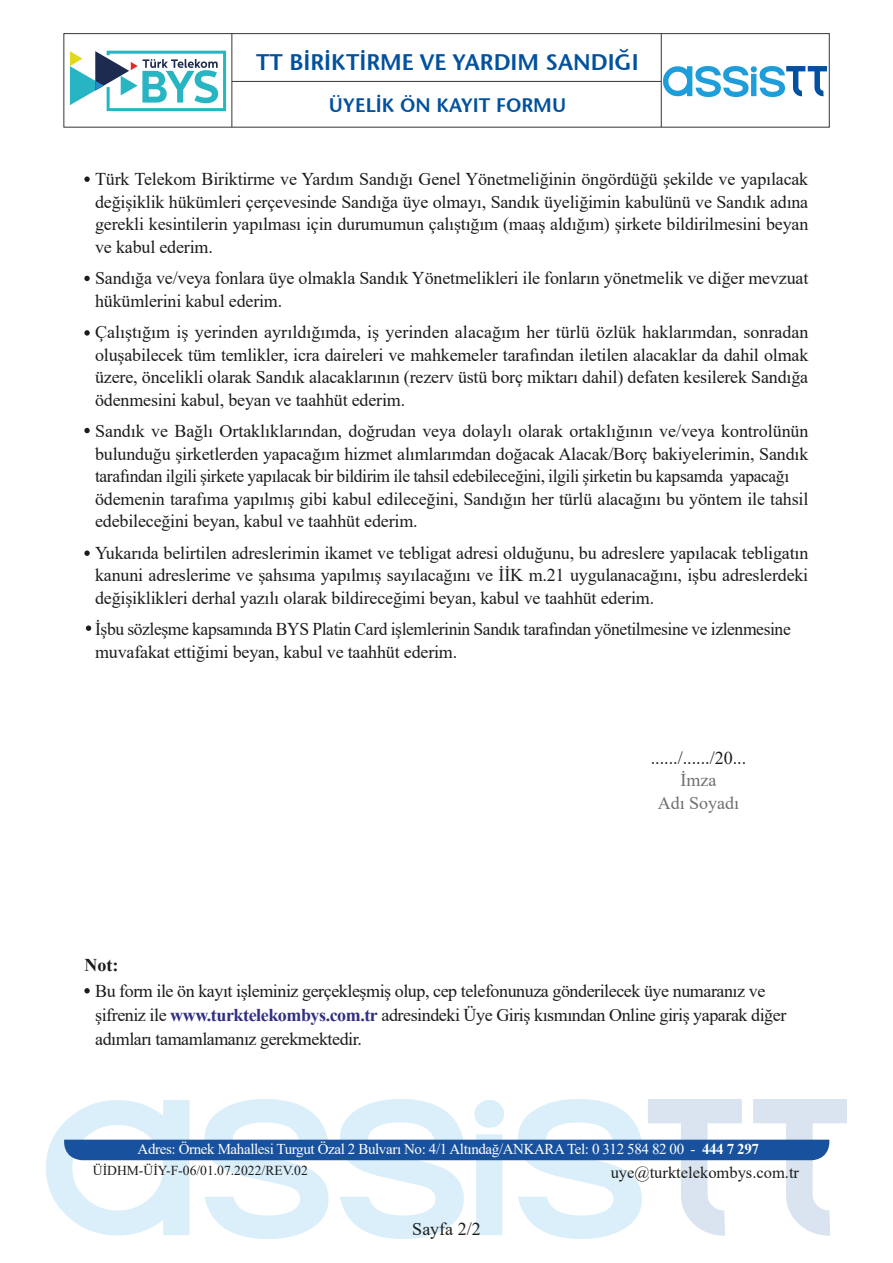
<style>
.page{position:relative;width:893px;height:1263px;background:#fff}
.page>*{position:absolute;margin:0;border:0;box-sizing:border-box;transform-origin:0 0}
.t1{font:700 22.5px "Air Sans";color:#02519d}
.t2{font:700 19.5px "Air Sans";color:#02519d}
.t3{font:18px/22.5px "Times New Roman";letter-spacing:-.01em;color:#1d1c1a}
.t4{font:18px "Times New Roman";color:#1d1c1b}
.t5{font:18px/22.5px "Times New Roman";color:#706f6e;text-align:center}
.t6{font:700 18px "Times New Roman";color:#1d1c1a}
.t7{font:16.5px "Times New Roman";color:#1d1c1a}
.t8{font:15px "Times New Roman";letter-spacing:-.025em;color:#fff}
.t9{font:13.65px "Times New Roman";color:#1d1c1b}
.s1{font-weight:700;color:#312f80}
.s2{font-weight:700}
</style>
<div class="page">
<img style="left:46px;top:1099px;width:801px;height:140px">
<div style="left:62px;top:1140px;width:770px;height:20px;background:#18519d"></div>
<div style="left:64px;top:33px;width:765px;height:94px;border:1px solid #363636"></div>
<hr style="left:232px;top:34px;width:1px;height:93px;background:#363636">
<hr style="left:661px;top:34px;width:1px;height:93px;background:#363636">
<hr style="left:232px;top:81px;width:429px;height:1px;background:#363636">
<svg style="left:70px;top:50px;width:157px;height:62px"></svg>
<svg style="left:84px;top:176px;width:6px;height:6px"></svg>
<svg style="left:84px;top:276px;width:6px;height:5px"></svg>
<svg style="left:84px;top:330px;width:6px;height:6px"></svg>
<svg style="left:84px;top:428px;width:6px;height:5px"></svg>
<svg style="left:86px;top:625px;width:5px;height:6px"></svg>
<svg style="left:84px;top:988px;width:6px;height:5px"></svg>
<svg style="left:84px;top:550px;width:6px;height:6px"></svg>
<img style="left:664px;top:66px;width:163px;height:31px">
<p class="t1" style="left:256px;top:48px;width:384px">TT BİRİKTİRME VE YARDIM SANDIĞI</p>
<p class="t2" style="left:329px;top:93px;width:239px">ÜYELİK ÖN KAYIT FORMU</p>
<p class="t3" style="left:95px;top:167px;width:715px;text-align:justify">Türk Telekom Biriktirme ve Yardım Sandığı Genel Yönetmeliğinin öngördüğü şekilde ve yapılacak değişiklik hükümleri çerçevesinde Sandığa üye olmayı, Sandık üyeliğimin kabulünü ve Sandık adına gerekli kesintilerin yapılması için durumumun çalıştığım (maaş aldığım) şirkete bildirilmesini beyan ve kabul ederim.</p>
<p class="t3" style="left:95px;top:266px;width:715px">Sandığa ve/veya fonlara üye olmakla Sandık Yönetmelikleri ile fonların yönetmelik ve diğer mevzuat hükümlerini kabul ederim.</p>
<p class="t3" style="left:95px;top:320px;width:715px;text-align:justify">Çalıştığım iş yerinden ayrıldığımda, iş yerinden alacağım her türlü özlük haklarımdan, sonradan oluşabilecek tüm temlikler, icra daireleri ve mahkemeler tarafından iletilen alacaklar da dahil olmak üzere, öncelikli olarak Sandık alacaklarının (rezerv üstü borç miktarı dahil) defaten kesilerek Sandığa ödenmesini kabul, beyan ve taahhüt ederim.</p>
<p class="t3" style="left:95px;top:419px;width:715px">Sandık ve Bağlı Ortaklıklarından, doğrudan veya dolaylı olarak ortaklığının ve/veya kontrolünün bulunduğu şirketlerden yapacağım hizmet alımlarımdan doğacak Alacak/Borç bakiyelerimin, Sandık tarafından ilgili şirkete yapılacak bir bildirim ile tahsil edebileceğini, ilgili şirketin bu kapsamda yapacağı ödemenin tarafıma yapılmış gibi kabul edileceğini, Sandığın her türlü alacağını bu yöntem ile tahsil edebileceğini beyan, kabul ve taahhüt ederim.</p>
<p class="t3" style="left:95px;top:541px;width:715px;text-align:justify">Yukarıda belirtilen adreslerimin ikamet ve tebligat adresi olduğunu, bu adreslere yapılacak tebligatın kanuni adreslerime ve şahsıma yapılmış sayılacağını ve İİK m.21 uygulanacağını, işbu adreslerdeki değişiklikleri derhal yazılı olarak bildireceğimi beyan, kabul ve taahhüt ederim.</p>
<p class="t3" style="left:95px;top:617px;width:697px">İşbu sözleşme kapsamında BYS Platin Card işlemlerinin Sandık tarafından yönetilmesine ve izlenmesine muvafakat ettiğimi beyan, kabul ve taahhüt ederim.</p>
<p class="t6" style="left:84px;top:952px;width:35px">Not:</p>
<p class="t4" style="left:651px;top:745px;width:97px">....../....../20...</p>
<p class="t5" style="left:658px;top:769px;width:83px">İmza<br>Adı Soyadı</p>
<p class="t3" style="left:95px;top:978px;width:693px;line-height:24px">Bu form ile ön kayıt işleminiz gerçekleşmiş olup, cep telefonunuza gönderilecek üye numaranız ve şifreniz ile <span class="s1">www.turktelekombys.com.tr</span> adresindeki Üye Giriş kısmından Online giriş yaparak diğer adımları tamamlamanız gerekmektedir.</p>
<p class="t8" style="left:138px;top:1139px;width:623px">Adres: Örnek Mahallesi Turgut Özal 2 Bulvarı No: 4/1 Altındağ/ANKARA Tel: 0 312 584 82 00 - <span class="s2">444 7 297</span></p>
<p class="t9" style="left:93px;top:1161px;width:216px">ÜİDHM-ÜİY-F-06/01.07.2022/REV.02</p>
<p class="t7" style="left:611px;top:1160px;width:190px">uye@turktelekombys.com.tr</p>
<p class="t4" style="left:412px;top:1216px;width:70px">Sayfa 2/2</p>
</div>
